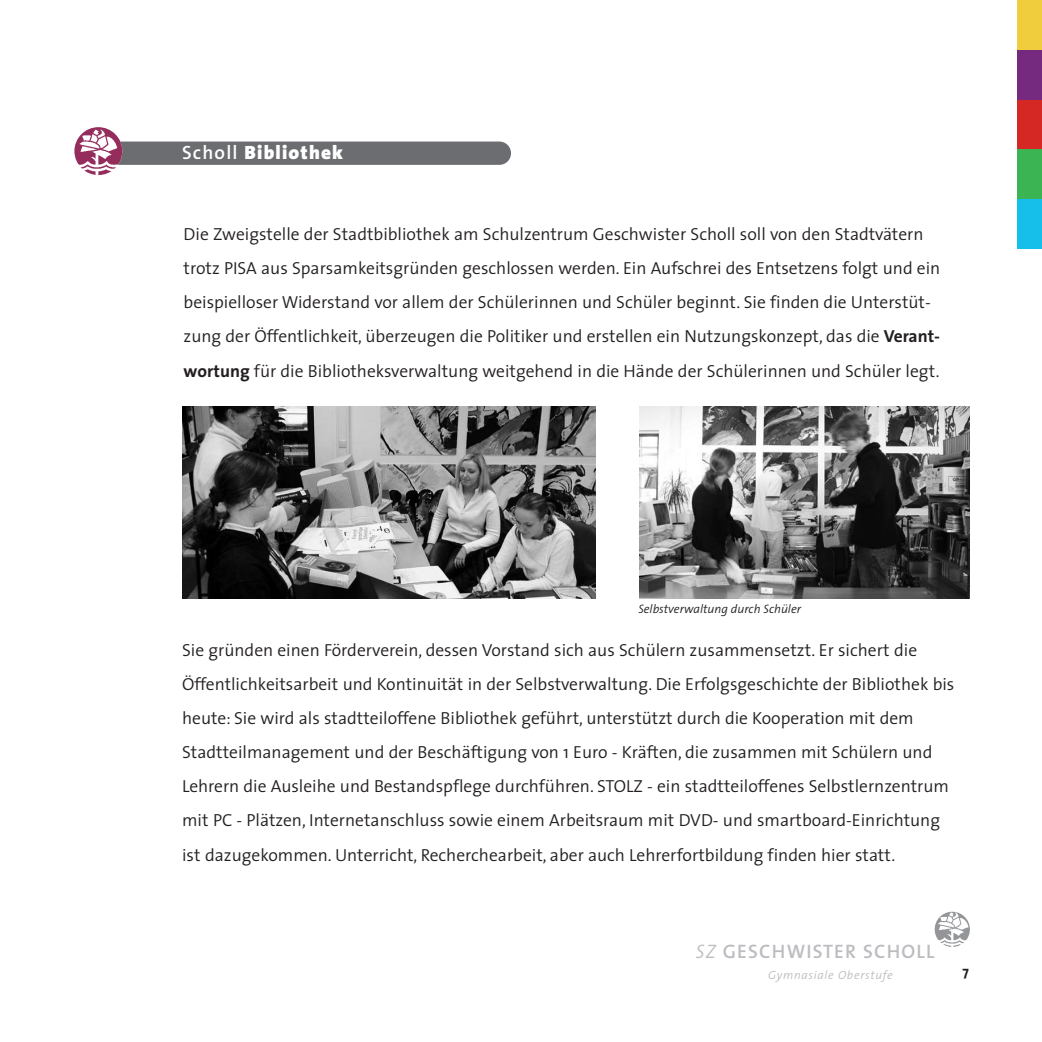
<style>
.page{position:relative;width:1042px;height:1042px;background:#fff}
.page>*{position:absolute;margin:0;border:0;box-sizing:border-box;transform-origin:0 0}
.t1{font:600 19.6px "The Sans";letter-spacing:.06em;color:#bcbdc0}
.t2{font:900 19.25px "The Sans";letter-spacing:.06em;color:#fff}
.t3{font:300 17.5px/34.1px "The Sans";color:#231f20}
.t4{font:700 14px "The Sans";color:#231f20}
.t5{font:italic 300 12.25px "The Sans";color:#231f20}
.t6{font:italic 300 11.9px "The Sans";letter-spacing:.06em;color:#bcbdc0}
.s1{font-weight:600}
.s2{font-weight:700}
.s3{font-weight:300;font-style:italic}
</style>
<div class="page">
<img style="left:934px;top:912px;width:36px;height:35px;border-radius:18px">
<div style="left:84px;top:142px;width:427px;height:23px;background:#6c6d70;border-radius:12px"></div>
<img style="left:74px;top:127px;width:48px;height:48px;border-radius:24px">
<div style="left:1017px;top:0;width:25px;height:50px;background:#efcd3c"></div>
<div style="left:1017px;top:50px;width:25px;height:50px;background:#75297f"></div>
<div style="left:1017px;top:100px;width:25px;height:49px;background:#d52723"></div>
<div style="left:1017px;top:149px;width:25px;height:50px;background:#3bb554"></div>
<div style="left:1017px;top:199px;width:25px;height:50px;background:#15bfe9"></div>
<img style="left:182px;top:406px;width:413px;height:193px">
<img style="left:639px;top:406px;width:330px;height:193px">
<p class="t2" style="left:182px;top:145px;width:163px"><span class="s1">Scholl</span> Bibliothek</p>
<p class="t3" style="left:184px;top:219px;width:758px">Die Zweigstelle der Stadtbibliothek am Schulzentrum Geschwister Scholl soll von den Stadtvätern trotz PISA aus Sparsamkeitsgründen geschlossen werden. Ein Aufschrei des Entsetzens folgt und ein beispielloser Widerstand vor allem der Schülerinnen und Schüler beginnt. Sie finden die Unterstüt&shy;zung der Öffentlichkeit, überzeugen die Politiker und erstellen ein Nutzungskonzept, das die <span class="s2">Verant&shy;wortung</span> für die Bibliotheksverwaltung weitgehend in die Hände der Schülerinnen und Schüler legt.</p>
<p class="t5" style="left:638px;top:604px;width:164px">Selbstverwaltung durch Schüler</p>
<p class="t3" style="left:182px;top:635px;width:774px">Sie gründen einen Förderverein, dessen Vorstand sich aus Schülern zusammensetzt. Er sichert die Öffentlichkeitsarbeit und Kontinuität in der Selbstverwaltung. Die Erfolgsgeschichte der Bibliothek bis heute: Sie wird als stadtteiloffene Bibliothek geführt, unterstützt durch die Kooperation mit dem Stadtteilmanagement und der Beschäftigung von 1 Euro - Kräften, die zusammen mit Schülern und Lehrern die Ausleihe und Bestandspflege durchführen. STOLZ - ein stadtteiloffenes Selbstlernzentrum mit PC - Plätzen, Internetanschluss sowie einem Arbeitsraum mit DVD- und smartboard-Einrichtung ist dazugekommen. Unterricht, Recherchearbeit, aber auch Lehrerfortbildung finden hier statt.</p>
<p class="t1" style="left:696px;top:943px;width:240px"><span class="s3">SZ</span> GESCHWISTER SCHOLL</p>
<p class="t6" style="left:768px;top:970px;width:126px">Gymnasiale Oberstufe</p>
<p class="t4" style="left:962px;top:966px;width:8px">7</p>
</div>
